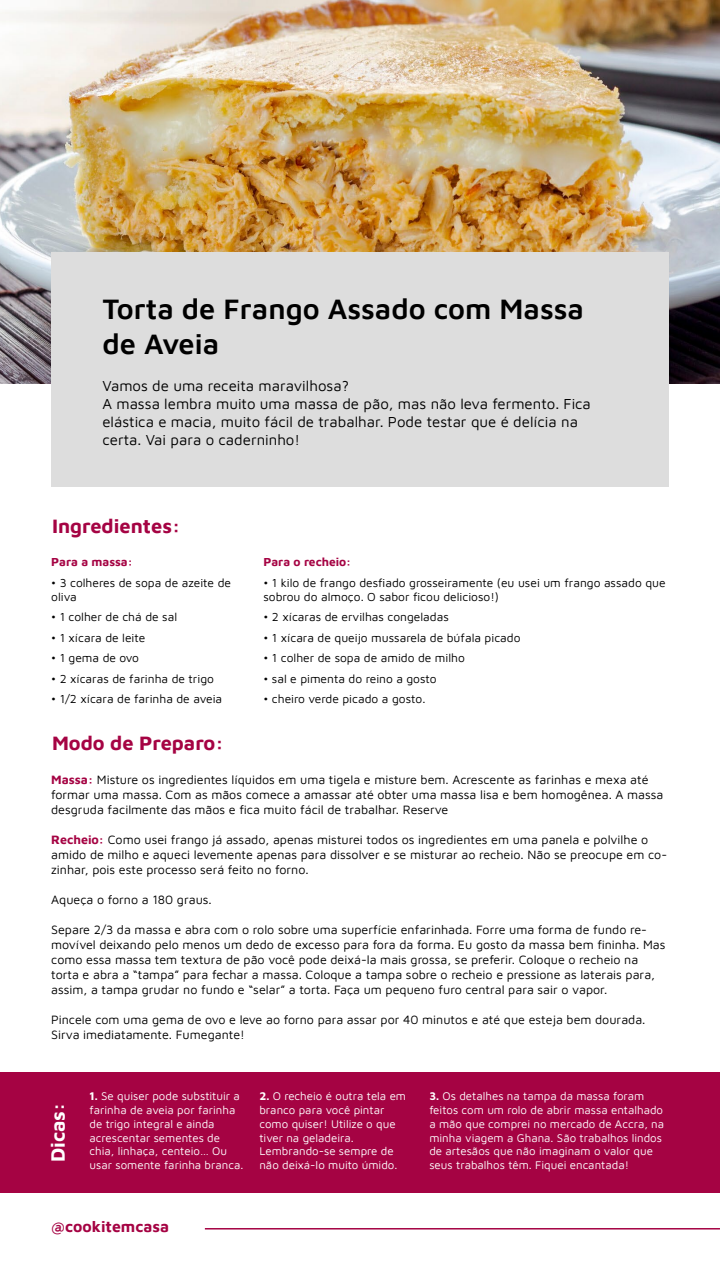
<style>
.page{position:relative;width:720px;height:1280px;background:#fff}
.page>*{position:absolute;margin:0;border:0;box-sizing:border-box;transform-origin:0 0}
.t1{font:600 29px/34.8px "Maven Pro";color:#000}
.t2{font:700 20px "Maven Pro";color:#a50343}
.t3{font:700 20px "Maven Pro";color:#fff}
.t4{font:700 15.8px "Maven Pro";color:#a50343}
.t5{font:15px/18px "Maven Pro";color:#000}
.t6{font:12.5px/15px "Maven Pro";color:#000}
.t7{font:12px/14.4px "Maven Pro";color:#000}
.t8{font:700 12px "Maven Pro";color:#a50343}
.t9{font:11.5px/13.8px "Maven Pro";color:#fff}
.s1{font-weight:700;color:#a50343}
.s2{font-weight:700}
</style>
<div class="page">
<img style="left:0;top:0;width:720px;height:384px">
<div style="left:51px;top:253px;width:618px;height:234px;background:#ddd"></div>
<hr style="left:205px;top:1228px;width:515px;height:2px;background:#a50343">
<div style="left:0;top:1072px;width:720px;height:121px;background:#a50343"></div>
<h1 class="t1" style="left:102px;top:290px;width:483px">Torta de Frango Assado com Massa de Aveia</h1>
<p class="t5" style="left:102px;top:376px;width:490px">Vamos de uma receita maravilhosa?<br>A massa lembra muito uma massa de pão, mas não leva fermento. Fica elástica e macia, muito fácil de trabalhar. Pode testar que é delícia na certa. Vai para o caderninho!</p>
<h2 class="t2" style="left:52px;top:512px;width:130px">Ingredientes:</h2>
<p class="t8" style="left:51px;top:554px;width:83px">Para a massa:</p>
<p class="t7" style="left:51px;top:574px;width:181px">• 3 colheres de sopa de azeite de oliva</p>
<p class="t7" style="left:51px;top:609px;width:127px">• 1 colher de chá de sal</p>
<p class="t7" style="left:51px;top:630px;width:96px">• 1 xícara de leite</p>
<p class="t7" style="left:51px;top:650px;width:89px">• 1 gema de ovo</p>
<p class="t7" style="left:51px;top:670px;width:164px">• 2 xícaras de farinha de trigo</p>
<p class="t7" style="left:51px;top:691px;width:173px">• 1/2 xícara de farinha de aveia</p>
<h2 class="t2" style="left:52px;top:730px;width:173px">Modo de Preparo:</h2>
<p class="t8" style="left:263px;top:554px;width:89px">Para o recheio:</p>
<p class="t7" style="left:263px;top:574px;width:404px">• 1 kilo de frango desfiado grosseiramente (eu usei um frango assado que sobrou do almoço. O sabor ficou delicioso!)</p>
<p class="t7" style="left:263px;top:609px;width:187px">• 2 xícaras de ervilhas congeladas</p>
<p class="t7" style="left:263px;top:630px;width:259px">• 1 xícara de queijo mussarela de búfala picado</p>
<p class="t7" style="left:263px;top:650px;width:203px">• 1 colher de sopa de amido de milho</p>
<p class="t7" style="left:263px;top:670px;width:175px">• sal e pimenta do reino a gosto</p>
<p class="t7" style="left:263px;top:691px;width:163px">• cheiro verde picado a gosto.</p>
<p class="t6" style="left:51px;top:771px;width:614px"><span class="s1">Massa:</span> Misture os ingredientes líquidos em uma tigela e misture bem. Acrescente as farinhas e mexa até formar uma massa. Com as mãos comece a amassar até obter uma massa lisa e bem homogênea. A massa desgruda facilmente das mãos e fica muito fácil de trabalhar. Reserve</p>
<p class="t6" style="left:51px;top:831px;width:617px"><span class="s1">Recheio:</span> Como usei frango já assado, apenas misturei todos os ingredientes em uma panela e polvilhe o amido de milho e aqueci levemente apenas para dissolver e se misturar ao recheio. Não se preocupe em co&shy;zinhar, pois este processo será feito no forno.</p>
<p class="t6" style="left:51px;top:891px;width:162px">Aqueça o forno a 180 graus.</p>
<p class="t6" style="left:51px;top:921px;width:616px">Separe 2/3 da massa e abra com o rolo sobre uma superfície enfarinhada. Forre uma forma de fundo re&shy;movível deixando pelo menos um dedo de excesso para fora da forma. Eu gosto da massa bem fininha. Mas como essa massa tem textura de pão você pode deixá-la mais grossa, se preferir. Coloque o recheio na torta e abra a “tampa” para fechar a massa. Coloque a tampa sobre o recheio e pressione as laterais para, assim, a tampa grudar no fundo e “selar” a torta. Faça um pequeno furo central para sair o vapor.</p>
<p class="t6" style="left:51px;top:1011px;width:596px">Pincele com uma gema de ovo e leve ao forno para assar por 40 minutos e até que esteja bem dourada.<br>Sirva imediatamente. Fumegante!</p>
<h2 class="t3" style="left:44px;top:1162px;width:61px;rotate:-90deg">Dicas:</h2>
<p class="t9" style="left:90px;top:1089px;width:155px"><span class="s2">1.</span> Se quiser pode substituir a farinha de aveia por farinha de trigo integral e ainda acrescentar sementes de chia, linhaça, centeio… Ou usar somente farinha branca.</p>
<p class="t9" style="left:259px;top:1089px;width:148px"><span class="s2">2.</span> O recheio é outra tela em branco para você pintar como quiser! Utilize o que tiver na geladeira.<br>Lembrando-se sempre de não deixá-lo muito úmido.</p>
<p class="t9" style="left:429px;top:1089px;width:236px"><span class="s2">3.</span> Os detalhes na tampa da massa foram feitos com um rolo de abrir massa entalhado a mão que comprei no mercado de Accra, na minha viagem a Ghana. São trabalhos lindos de artesãos que não imaginam o valor que</p>
<p class="t9" style="left:429px;top:1158px;width:201px">seus trabalhos têm. Fiquei encantada!</p>
<p class="t4" style="left:51px;top:1216px;width:120px">@cookitemcasa</p>
</div>
